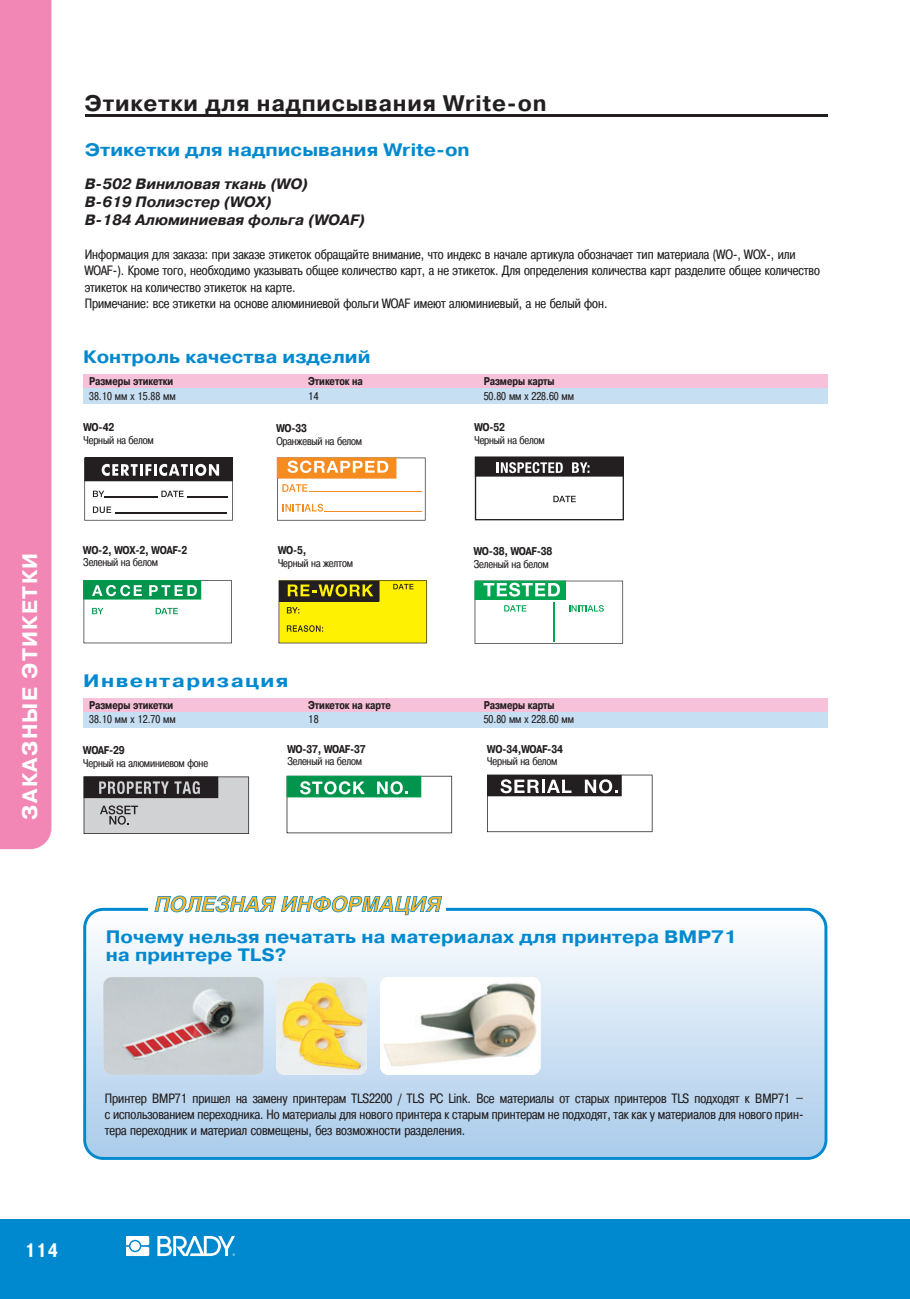
<style>
.page{position:relative;width:910px;height:1299px;background:#fff}
.page>*{position:absolute;margin:0;border:0;box-sizing:border-box;transform-origin:0 0}
.t1{font:700 22.5px "Pragmatica C";letter-spacing:.035em;color:#231f20}
.t2{font:700 21px "Pragmatica C";letter-spacing:.065em;color:#fff}
.t3{font:700 19.5px "Pragmatica Cond C";color:#fff;scale:.95 1}
.t4{font:700 18px/18px "Pragmatica C";color:#0089cf;scale:1.1 1}
.t5{font:700 18px "Pragmatica C";letter-spacing:.065em;color:#0089cf;scale:1.2 1}
.t6{font:italic 700 15px/18px "Pragmatica C";color:#231f20}
.t7{font:13.5px/16.2px "Pragmatica Cond C";color:#231f20}
.t8{font:11.25px "Pragmatica Cond C";letter-spacing:-.015em;color:#231f20}
.t9{font:700 11.25px "Pragmatica Cond C";letter-spacing:-.005em;color:#231f20}
</style>
<div class="page">
<div style="left:891px;top:1219px;width:19px;height:80px;background:#0089cf"></div>
<hr style="left:85px;top:115px;width:742px;height:2px;background:#231f20">
<div style="left:0;top:0;width:51px;height:849px;background:#f287b6"></div>
<div style="left:0;top:1219px;width:891px;height:80px;background:#0089cf"></div>
<svg style="left:157px;top:1236px;width:78px;height:20px"></svg>
<svg style="left:126px;top:1236px;width:23px;height:20px"></svg>
<div style="left:83px;top:375px;width:744px;height:14px;background:#f7c1d9"></div>
<div style="left:83px;top:389px;width:744px;height:15px;background:#c7dff2"></div>
<svg style="left:474px;top:580px;width:150px;height:64px"></svg>
<svg style="left:475px;top:580px;width:148px;height:63px"></svg>
<hr style="left:553px;top:602px;width:1px;height:39px;background:#00a54f">
<div style="left:473px;top:451px;width:154px;height:74px;background:linear-gradient(to right,#fff,#fff)"></div>
<svg style="left:475px;top:457px;width:149px;height:63px"></svg>
<svg style="left:84px;top:520px;width:149px;height:1px"></svg>
<svg style="left:84px;top:457px;width:149px;height:63px"></svg>
<hr style="left:115px;top:512px;width:112px;height:1px;background:#231f20">
<hr style="left:105px;top:496px;width:53px;height:2px;background:#231f20">
<hr style="left:187px;top:496px;width:40px;height:2px;background:#231f20">
<svg style="left:83px;top:580px;width:149px;height:64px"></svg>
<svg style="left:84px;top:580px;width:148px;height:63px"></svg>
<svg style="left:278px;top:580px;width:149px;height:64px"></svg>
<svg style="left:279px;top:580px;width:148px;height:63px;background:#cfc307"></svg>
<svg style="left:277px;top:457px;width:148px;height:63px"></svg>
<hr style="left:309px;top:491px;width:112px;height:1px;background:#f68b1f">
<hr style="left:324px;top:511px;width:98px;height:1px;background:#f68b1f">
<div style="left:83px;top:698px;width:744px;height:14px;background:#f7c1d9"></div>
<div style="left:83px;top:712px;width:744px;height:15px;background:#c7dff2"></div>
<svg style="left:84px;top:776px;width:165px;height:58px;background:#9e9e9f"></svg>
<svg style="left:287px;top:776px;width:165px;height:57px"></svg>
<svg style="left:487px;top:774px;width:165px;height:58px"></svg>
<svg style="left:83px;top:908px;width:744px;height:252px"></svg>
<img style="left:103px;top:977px;width:161px;height:98px">
<img style="left:380px;top:977px;width:160px;height:98px">
<img style="left:276px;top:977px;width:91px;height:98px">
<div style="left:148px;top:895px;width:298px;height:16px;background:#fff"></div>
<svg style="left:154px;top:895px;width:288px;height:20px"></svg>
<h2 class="t2" style="left:23px;top:819px;width:268px;rotate:-90deg">ЗАКАЗНЫЕ ЭТИКЕТКИ</h2>
<h1 class="t1" style="left:85px;top:95px;width:463px">Этикетки для надписывания Write-on</h1>
<h3 class="t4" style="left:85px;top:142px;width:351px">Этикетки для надписывания Write-on</h3>
<p class="t6" style="left:85px;top:176px;width:282px">B-502 Виниловая ткань (WO)<br>B-619 Полиэстер (WOX)<br>B-184 Алюминиевая фольга (WOAF)</p>
<p class="t7" style="left:85px;top:248px;width:737px">Информация для заказа: при заказе этикеток обращайте внимание, что индекс в начале артикула обозначает тип материала (WO-, WOX-, или WOAF-). Кроме того, необходимо указывать общее количество карт, а не этикеток. Для определения количества карт разделите общее количество этикеток на количество этикеток на карте.<br>Примечание: все этикетки на основе алюминиевой фольги WOAF имеют алюминиевый, а не белый фон.</p>
<h3 class="t4" style="left:83px;top:350px;width:263px">Контроль качества изделий</h3>
<p class="t9" style="left:89px;top:377px;width:86px">Размеры этикетки</p>
<p class="t9" style="left:308px;top:377px;width:56px">Этикеток на</p>
<p class="t9" style="left:484px;top:377px;width:72px">Размеры карты</p>
<p class="t8" style="left:89px;top:392px;width:88px">38.10 мм x 15.88 мм</p>
<p class="t8" style="left:308px;top:392px;width:12px">14</p>
<p class="t8" style="left:484px;top:392px;width:92px">50.80 мм x 228.60 мм</p>
<p class="t9" style="left:83px;top:423px;width:32px">WO-42</p>
<p class="t8" style="left:83px;top:436px;width:72px">Черный на белом</p>
<p class="t9" style="left:474px;top:423px;width:32px">WO-52</p>
<p class="t8" style="left:474px;top:436px;width:72px">Черный на белом</p>
<p class="t9" style="left:276px;top:424px;width:32px">WO-33</p>
<p class="t8" style="left:276px;top:437px;width:87px">Оранжевый на белом</p>
<p class="t9" style="left:83px;top:546px;width:106px">WO-2, WOX-2, WOAF-2</p>
<p class="t8" style="left:83px;top:558px;width:76px">Зеленый на белом</p>
<p class="t9" style="left:278px;top:546px;width:30px">WO-5,</p>
<p class="t8" style="left:278px;top:559px;width:77px">Черный на желтом</p>
<p class="t9" style="left:474px;top:547px;width:80px">WO-38, WOAF-38</p>
<p class="t8" style="left:474px;top:560px;width:76px">Зеленый на белом</p>
<h3 class="t5" style="left:83px;top:675px;width:173px">Инвентаризация</h3>
<p class="t9" style="left:89px;top:701px;width:86px">Размеры этикетки</p>
<p class="t9" style="left:308px;top:701px;width:84px">Этикеток на карте</p>
<p class="t9" style="left:484px;top:701px;width:72px">Размеры карты</p>
<p class="t8" style="left:89px;top:715px;width:88px">38.10 мм x 12.70 мм</p>
<p class="t8" style="left:308px;top:715px;width:12px">18</p>
<p class="t8" style="left:484px;top:715px;width:92px">50.80 мм x 228.60 мм</p>
<p class="t9" style="left:287px;top:745px;width:80px">WO-37, WOAF-37</p>
<p class="t8" style="left:287px;top:757px;width:76px">Зеленый на белом</p>
<p class="t9" style="left:487px;top:745px;width:77px">WO-34,WOAF-34</p>
<p class="t8" style="left:487px;top:757px;width:72px">Черный на белом</p>
<p class="t9" style="left:83px;top:746px;width:43px">WOAF-29</p>
<p class="t8" style="left:83px;top:759px;width:126px">Черный на алюминиевом фоне</p>
<h3 class="t4" style="left:106px;top:929px;width:575px">Почему нельзя печатать на материалах для принтера BMP71 на принтере TLS?</h3>
<h3 class="t3" style="left:25px;top:1243px;width:36px">114</h3>
<p class="t7" style="left:105px;top:1091px;width:700px;text-align:justify">Принтер BMP71 пришел на замену принтерам TLS2200 / TLS PC Link. Все материалы от старых принтеров TLS подходят к BMP71 – с использованием переходника. Но материалы для нового принтера к старым принтерам не подходят, так как у материалов для нового прин&shy;тера переходник и материал совмещены, без возможности разделения.</p>
</div>
